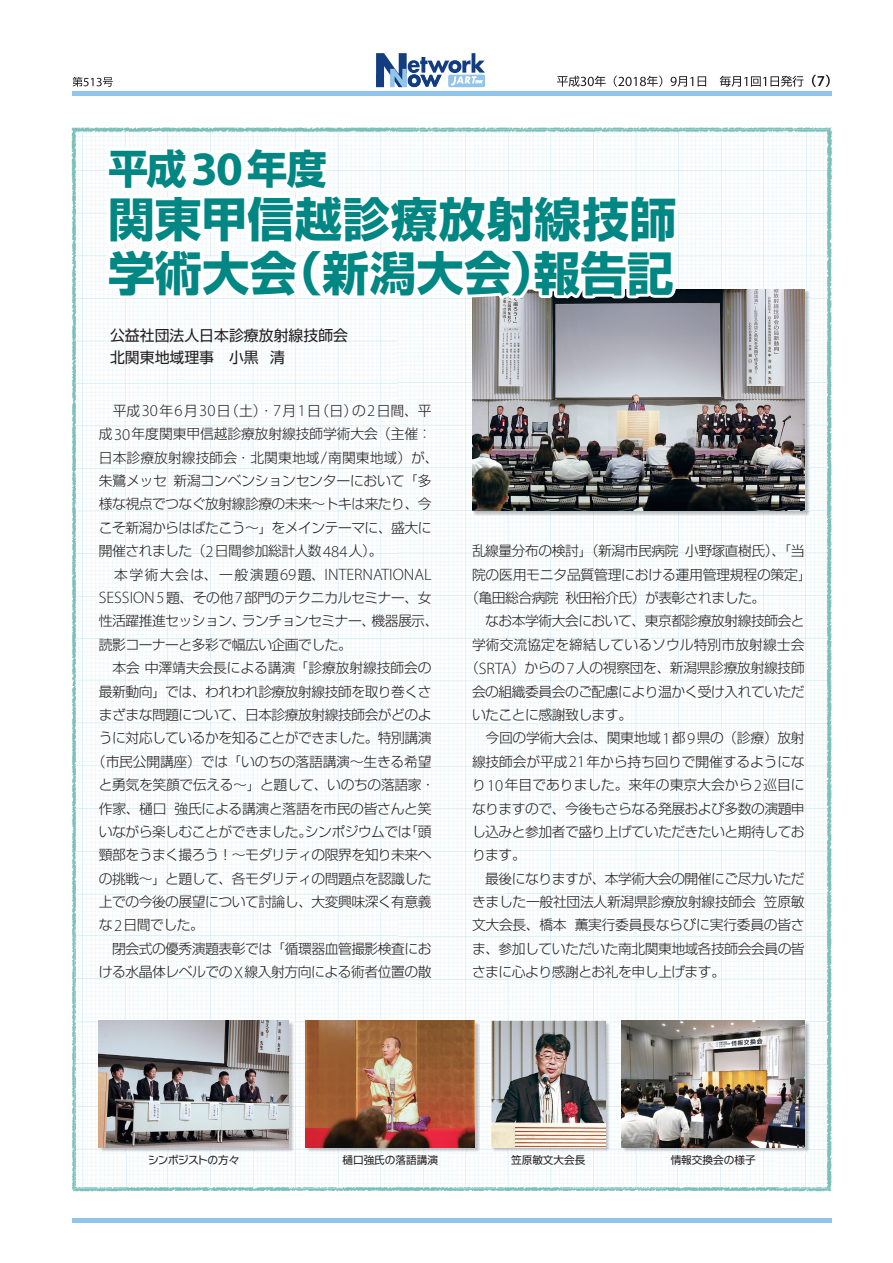
<style>
.page{position:relative;width:893px;height:1263px;background:#fff}
.page>*{position:absolute;margin:0;border:0;box-sizing:border-box;transform-origin:0 0}
.t1{font:700 46.8px/53.1px "Shin Go Pr 6 N";letter-spacing:.015em;color:#008683}
.t2{font:700 40.2px "Shin Go Pr 6 N";color:#008683}
.t3{font:300 16.65px "Myriad Pro";color:#231f20}
.t4{font:14.85px/22.4px "Shin Go Pr 6 N";color:#231f20}
.t5{font:300 13.8px "Shin Go Pr 6 N";letter-spacing:-.04em;color:#231f20}
.t6{font:300 13.8px/23.4px "Shin Go Pr 6 N";letter-spacing:-.015em;color:#231f20}
.t7{font:300 13.8px "Shin Go Pr 6 N";letter-spacing:-.02em;color:#231f20}
.t8{font:300 13.8px "Shin Go Pr 6 N";letter-spacing:-.005em;color:#231f20}
.t9{font:300 13.8px "Shin Go Pr 6 N";letter-spacing:-.01em;color:#231f20}
.t10{font:300 13.8px "Shin Go Pr 6 N";letter-spacing:.005em;color:#231f20}
.t11{font:10.65px "Shin Go Pr 6 N";color:#231f20}
.t12{font:10.65px "Typelabo N Std";letter-spacing:-.065em;color:#231f20}
.s1{font-family:"Myriad Pro";font-size:48.3px}
.s2{font-family:"Myriad Pro";font-size:16.65px}
.s3{font-family:"Hira Kaku Std N W2";font-weight:400}
.s4{font-family:"Shin Go Pr 6 N";font-size:13.8px}
.s5{font-family:"Shin Go Pr 6 N"}
.s6{font-family:"Typelabo N Std"}
</style>
<div class="page">
<img style="left:71px;top:74px;width:761px;height:105px">
<img style="left:72px;top:179px;width:48px;height:1044px">
<img style="left:784px;top:179px;width:48px;height:1044px">
<img style="left:120px;top:1188px;width:664px;height:35px">
<hr style="left:72px;top:1218px;width:759px;height:4px;background:#92c5ea">
<div style="left:72px;top:91px;width:759px;height:5px;background:#92c5ea"></div>
<img style="left:73px;top:77px;width:40px;height:10px">
<img style="left:557px;top:76px;width:246px;height:11px">
<img style="left:812px;top:75px;width:18px;height:12px">
<svg style="left:376px;top:53px;width:109px;height:34px"></svg>
<img style="left:74px;top:130px;width:323px;height:899px">
<img style="left:397px;top:130px;width:432px;height:211px">
<img style="left:397px;top:341px;width:108px;height:686px">
<img style="left:776px;top:341px;width:53px;height:847px">
<img style="left:505px;top:516px;width:271px;height:513px">
<img style="left:74px;top:1029px;width:54px;height:159px">
<img style="left:290px;top:1029px;width:53px;height:159px">
<img style="left:452px;top:1029px;width:53px;height:159px">
<img style="left:560px;top:1029px;width:107px;height:159px">
<img style="left:128px;top:1152px;width:162px;height:36px">
<img style="left:343px;top:1152px;width:109px;height:36px">
<img style="left:505px;top:1152px;width:55px;height:36px">
<img style="left:667px;top:1152px;width:109px;height:36px">
<img style="left:473px;top:290px;width:337px;height:226px">
<img style="left:682px;top:289px;width:123px;height:1px">
<img style="left:473px;top:290px;width:332px;height:221px">
<svg style="left:101px;top:142px;width:581px;height:164px"></svg>
<img style="left:306px;top:1021px;width:174px;height:131px">
<img style="left:306px;top:1021px;width:169px;height:126px">
<img style="left:492px;top:1021px;width:118px;height:131px">
<img style="left:492px;top:1021px;width:113px;height:126px">
<img style="left:623px;top:1021px;width:187px;height:131px">
<img style="left:622px;top:1021px;width:182px;height:126px">
<img style="left:100px;top:1021px;width:194px;height:131px">
<img style="left:99px;top:1021px;width:190px;height:126px">
<h2 class="t2" style="left:108px;top:137px;width:220px">平成<span class="s1">30</span>年度</h2>
<h1 class="t1" style="left:108px;top:192px;width:570px">関東甲信越診療放射線技師学術大会（新潟大会）報告記</h1>
<p class="t4" style="left:110px;top:323px;width:240px">公益社団法人日本診療放射線技師会北関東地域理事　小黒 清</p>
<p class="t6" style="left:99px;top:398px;width:341px">　平成<span class="s2">30</span>年<span class="s2">6</span>月<span class="s2">30</span>日（土）・<span class="s2">7</span>月<span class="s2">1</span>日（日）の<span class="s2">2</span>日間、平成<span class="s2">30</span>年度関東甲信越診療放射線技師学術大会（主催：日本診療放射線技師会・北関東地域<span class="s2">/</span>南関東地域）が、朱鷺メッセ新潟コンベンションセンターにおいて<span class="s3">「</span>多様な視点でつなぐ放射線診療の未来～トキは来たり、今こそ新潟からはばたこう～<span class="s3">」</span>をメインテーマに、盛大に開催されました（<span class="s2">2</span>日間参加総計人数<span class="s2">484</span>人）。</p>
<p class="t3" style="left:99px;top:564px;width:334px"><span class="s4">　本学術大会は、一般演題</span>69<span class="s4">題、</span>INTERNATIONAL</p>
<p class="t5" style="left:99px;top:586px;width:334px"><span class="s2">SESSION5</span>題、その他<span class="s2">7</span>部門のテクニカルセミナー、女</p>
<p class="t5" style="left:99px;top:610px;width:341px">性活躍推進セッション、ランチョンセミナー、機器展示、</p>
<p class="t5" style="left:99px;top:633px;width:255px">読影コーナーと多彩で幅広い企画でした。</p>
<p class="t9" style="left:99px;top:657px;width:334px">　本会中澤靖夫会長による講演<span class="s3">「</span>診療放射線技師会の</p>
<p class="t5" style="left:99px;top:680px;width:334px">最新動向<span class="s3">」</span>では、われわれ診療放射線技師を取り巻くさ</p>
<p class="t5" style="left:99px;top:703px;width:334px">まざまな問題について、日本診療放射線技師会がどのよ</p>
<p class="t5" style="left:99px;top:727px;width:334px">うに対応しているかを知ることができました。特別講演</p>
<p class="t6" style="left:92px;top:748px;width:341px">（市民公開講座）では<span class="s3">「</span>いのちの落語講演～生きる希望</p>
<p class="t5" style="left:99px;top:773px;width:338px">と勇気を笑顔で伝える～<span class="s3">」</span>と題して、いのちの落語家・</p>
<p class="t7" style="left:99px;top:797px;width:334px">作家、樋口強氏による講演と落語を市民の皆さんと笑</p>
<p class="t5" style="left:99px;top:820px;width:334px">いながら楽しむことができました。シンポジウムでは<span class="s3">「</span>頭</p>
<p class="t5" style="left:99px;top:844px;width:334px">頸部をうまく撮ろう！～モダリティの限界を知り未来へ</p>
<p class="t5" style="left:99px;top:867px;width:334px">の挑戦～<span class="s3">」</span>と題して、各モダリティの問題点を認識した</p>
<p class="t5" style="left:99px;top:890px;width:334px">上での今後の展望について討論し、大変興味深く有意義</p>
<p class="t5" style="left:99px;top:914px;width:107px">な<span class="s2">2</span>日間でした。</p>
<p class="t5" style="left:99px;top:937px;width:334px">　閉会式の優秀演題表彰では<span class="s3">「</span>循環器血管撮影検査にお</p>
<p class="t5" style="left:99px;top:961px;width:334px">ける水晶体レベルでの<span class="s2">X</span>線入射方向による術者位置の散</p>
<p class="t5" style="left:472px;top:540px;width:334px">乱線量分布の検討<span class="s3">」</span>（新潟市民病院小野塚直樹氏）、<span class="s3">「</span>当</p>
<p class="t7" style="left:472px;top:563px;width:341px">院の医用モニタ品質管理における運用管理規程の策定<span class="s3">」</span></p>
<p class="t5" style="left:465px;top:586px;width:302px">（亀田総合病院秋田裕介氏）が表彰されました。</p>
<p class="t5" style="left:472px;top:610px;width:334px">　なお本学術大会において、東京都診療放射線技師会と</p>
<p class="t10" style="left:472px;top:633px;width:334px">学術交流協定を締結しているソウル特別市放射線士会</p>
<p class="t5" style="left:465px;top:657px;width:341px">（<span class="s2">SRTA</span>）からの<span class="s2">7</span>人の視察団を、新潟県診療放射線技師</p>
<p class="t5" style="left:472px;top:680px;width:334px">会の組織委員会のご配慮により温かく受け入れていただ</p>
<p class="t5" style="left:472px;top:703px;width:162px">いたことに感謝致します。</p>
<p class="t5" style="left:472px;top:727px;width:334px">　今回の学術大会は、関東地域<span class="s2">1</span>都<span class="s2">9</span>県の（診療）放射</p>
<p class="t6" style="left:472px;top:749px;width:334px">線技師会が平成<span class="s2">21</span>年から持ち回りで開催するようにな</p>
<p class="t8" style="left:472px;top:773px;width:334px">り<span class="s2">10</span>年目でありました。来年の東京大会から<span class="s2">2</span>巡目に</p>
<p class="t5" style="left:472px;top:797px;width:334px">なりますので、今後もさらなる発展および多数の演題申</p>
<p class="t5" style="left:472px;top:820px;width:334px">し込みと参加者で盛り上げていただきたいと期待してお</p>
<p class="t5" style="left:472px;top:844px;width:55px">ります。</p>
<p class="t5" style="left:472px;top:867px;width:334px">　最後になりますが、本学術大会の開催にご尽力いただ</p>
<p class="t5" style="left:472px;top:890px;width:334px">きました一般社団法人新潟県診療放射線技師会笠原敏</p>
<p class="t7" style="left:472px;top:914px;width:334px">文大会長、橋本薫実行委員長ならびに実行委員の皆さ</p>
<p class="t5" style="left:472px;top:937px;width:334px">ま、参加していただいた南北関東地域各技師会会員の皆</p>
<p class="t5" style="left:472px;top:961px;width:255px">さまに心より感謝とお礼を申し上げます。</p>
<p class="t12" style="left:148px;top:1152px;width:93px">シンポジストの<span class="s5">方々</span></p>
<p class="t11" style="left:342px;top:1151px;width:97px">樋口強氏<span class="s6">の</span>落語講演</p>
<p class="t11" style="left:511px;top:1151px;width:76px">笠原敏文大会長</p>
<p class="t11" style="left:671px;top:1151px;width:86px">情報交換会<span class="s6">の</span>様子</p>
</div>
